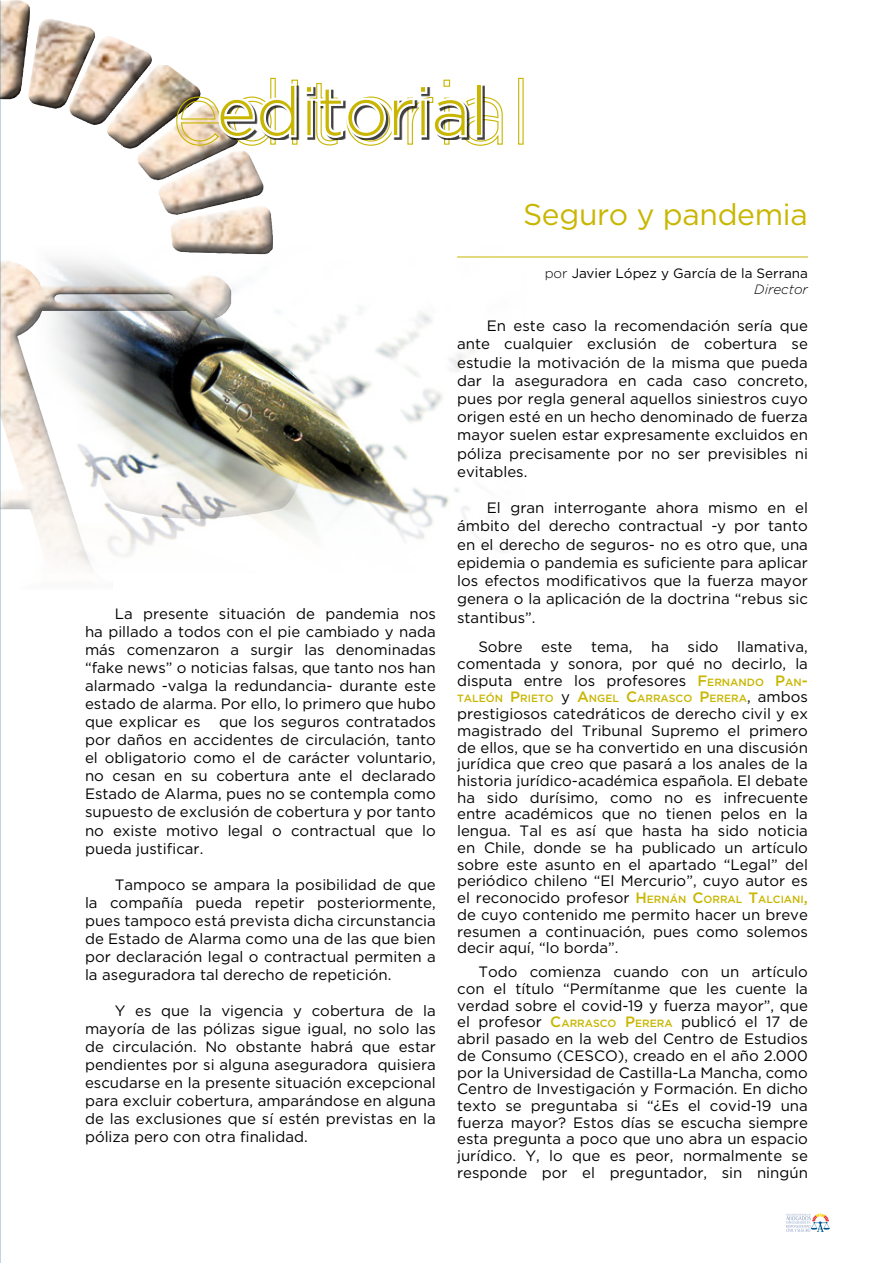
<style>
.page{position:relative;width:893px;height:1263px;background:#fff}
.page>*{position:absolute;margin:0;border:0;box-sizing:border-box;transform-origin:0 0}
.t1{font:300 67.5px "Gotham";color:#c8b600}
.t2{font:30px "Gotham";letter-spacing:-.01em;color:#c8b600}
.t3{font:15px/16.8px "Gotham";color:#000;text-align:justify}
.t4{font:13.5px/16.2px "Gotham";color:#000;text-align:right}
.t5{font:500 10.5px "Gotham";color:#c8b600}
.s1{font-weight:300}
.s2{font-weight:300;font-style:italic}
.s3{font-weight:500;color:#c8b600}
.s4{font-weight:500;font-size:10.5px;color:#c8b600}
.s5{font-size:15px}
.s6{font-weight:400;font-size:15px;color:#000}
</style>
<div class="page">
<div style="left:0;top:0;width:303px;height:590px;background:#000;opacity:.75"></div>
<div style="left:518px;top:78px;width:6px;height:67px;border:1px solid #c8b600"></div>
<div style="left:220px;top:86px;width:265px;height:54px;background:#000;opacity:.75"></div>
<svg style="left:176px;top:77px;width:123px;height:69px"></svg>
<svg style="left:309px;top:79px;width:194px;height:67px"></svg>
<svg style="left:786px;top:1213px;width:44px;height:19px"></svg>
<img style="left:28px;top:238px;width:504px;height:342px">
<hr style="left:457px;top:257px;width:351px;height:1px;background:#c8b600">
<h1 class="t1" style="left:217px;top:74px;width:272px">editorial</h1>
<h2 class="t2" style="left:523px;top:198px;width:286px">Seguro y pandemia</h2>
<p class="t4" style="left:545px;top:265px;width:265px"><span class="s1">por</span> Javier López y García de la Serrana<br><span class="s2">Director</span></p>
<p class="t3" style="left:85px;top:605px;width:352px;line-height:18px;text-indent:30px">La presente situación de pandemia nos ha pillado a todos con el pie cambiado y nada más comenzaron a surgir las denominadas “fake news” o noticias falsas, que tanto nos han alarmado -valga la redundancia- durante este estado de alarma. Por ello, lo primero que hubo que explicar es que los seguros contratados por daños en accidentes de circulación, tanto el obligatorio como el de carácter voluntario, no cesan en su cobertura ante el declarado Estado de Alarma, pues no se contempla como supuesto de exclusión de cobertura y por tanto no existe motivo legal o contractual que lo pueda justificar.</p>
<p class="t3" style="left:85px;top:875px;width:352px;line-height:18px;text-indent:30px">Tampoco se ampara la posibilidad de que la compañía pueda repetir posteriormente, pues tampoco está prevista dicha circunstancia de Estado de Alarma como una de las que bien por declaración legal o contractual permiten a la aseguradora tal derecho de repetición.</p>
<p class="t3" style="left:85px;top:1001px;width:352px;line-height:18px;text-indent:30px">Y es que la vigencia y cobertura de la mayoría de las pólizas sigue igual, no solo las de circulación. No obstante habrá que estar pendientes por si alguna aseguradora quisiera escudarse en la presente situación excepcional para excluir cobertura, amparándose en alguna de las exclusiones que sí estén previstas en la póliza pero con otra finalidad.</p>
<p class="t3" style="left:457px;top:316px;width:352px;line-height:18.3px;text-indent:30px">En este caso la recomendación sería que ante cualquier exclusión de cobertura se estudie la motivación de la misma que pueda dar la aseguradora en cada caso concreto, pues por regla general aquellos siniestros cuyo origen esté en un hecho denominado de fuerza mayor suelen estar expresamente excluidos en póliza precisamente por no ser previsibles ni evitables.</p>
<p class="t3" style="left:457px;top:498px;width:352px;line-height:18.3px;text-indent:30px">El gran interrogante ahora mismo en el ámbito del derecho contractual -y por tanto en el derecho de seguros- no es otro que, una epidemia o pandemia es suficiente para aplicar los efectos modificativos que la fuerza mayor genera o la aplicación de la doctrina “rebus sic stantibus”.</p>
<p class="t3" style="left:457px;top:638px;width:352px;text-indent:21px">Sobre este tema, ha sido llamativa, comentada y sonora, por qué no decirlo, la disputa entre los profesores <span class="s3">F</span><span class="s4">ERNANDO</span> <span class="s3">P</span><span class="s4">AN</span><span class="s3">-</span></p>
<p class="t5" style="left:457px;top:693px;width:352px">TALEÓN <span class="s5">P</span>RIETO <span class="s6">y</span> <span class="s5">A</span>NGEL <span class="s5">C</span>ARRASCO <span class="s5">P</span>ERERA<span class="s6">, ambos</span></p>
<p class="t3" style="left:457px;top:705px;width:352px">prestigiosos catedráticos de derecho civil y ex magistrado del Tribunal Supremo el primero de ellos, que se ha convertido en una discusión jurídica que creo que pasará a los anales de la historia jurídico-académica española. El debate ha sido durísimo, como no es infrecuente entre académicos que no tienen pelos en la lengua. Tal es así que hasta ha sido noticia en Chile, donde se ha publicado un artículo sobre este asunto en el apartado “Legal” del periódico chileno “El Mercurio”, cuyo autor es el reconocido profesor <span class="s3">H</span><span class="s4">ERNÁN</span> <span class="s3">C</span><span class="s4">ORRAL</span> <span class="s3">T</span><span class="s4">ALCIANI</span><span class="s3">, </span>de cuyo contenido me permito hacer un breve resumen a continuación, pues como solemos decir aquí, “lo borda”.</p>
<p class="t3" style="left:457px;top:963px;width:352px;text-indent:21px">Todo comienza cuando con un artículo con el título “Permítanme que les cuente la verdad sobre el covid-19 y fuerza mayor”, que el profesor <span class="s3">C</span><span class="s4">ARRASCO</span> <span class="s3">P</span><span class="s4">ERERA</span> publicó el 17 de abril pasado en la web del Centro de Estudios de Consumo (CESCO), creado en el año 2.000 por la Universidad de Castilla-La Mancha, como Centro de Investigación y Formación. En dicho texto se preguntaba si “¿Es el covid-19 una fuerza mayor? Estos días se escucha siempre esta pregunta a poco que uno abra un espacio jurídico. Y, lo que es peor, normalmente se responde por el preguntador, sin ningún</p>
</div>
